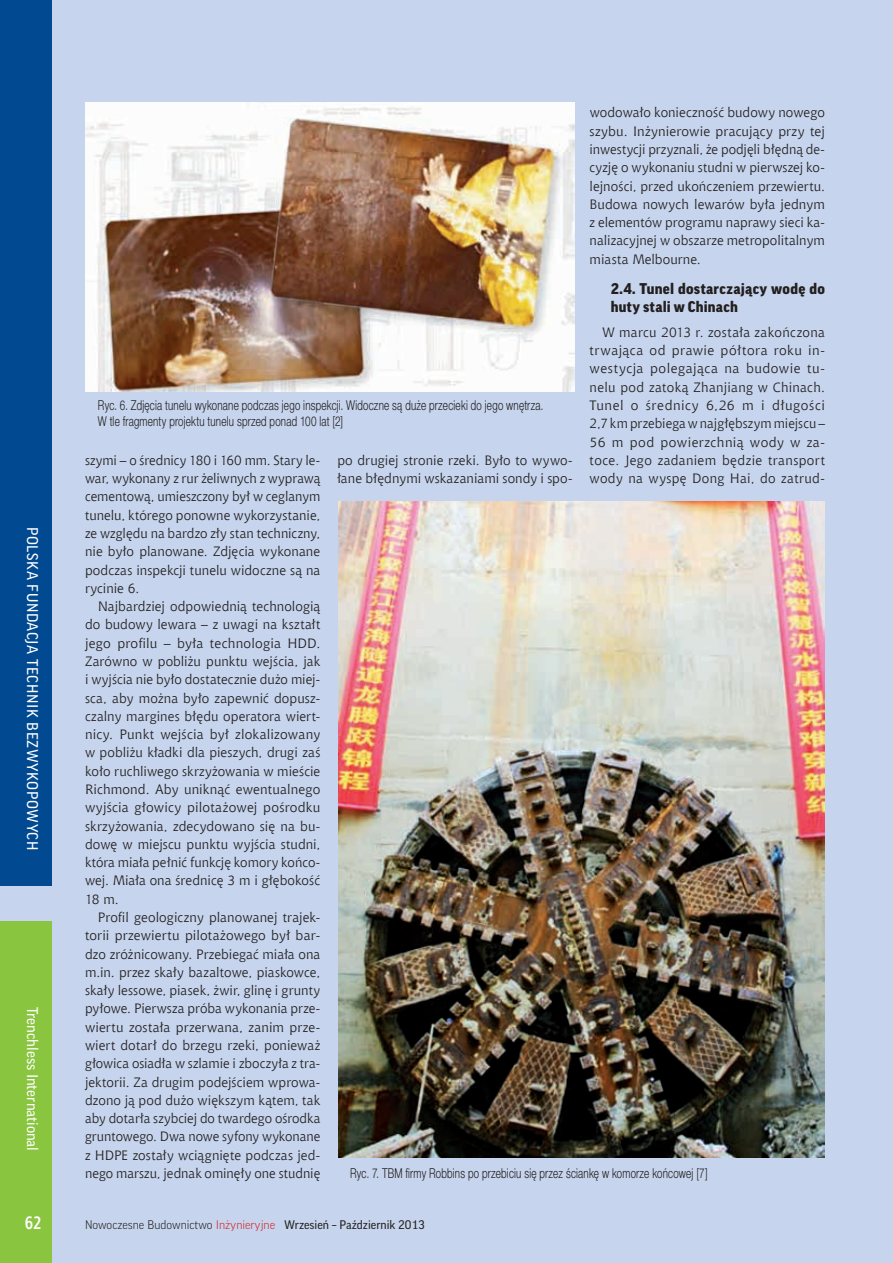
<style>
.page{position:relative;width:893px;height:1263px;background:#c6d5ed}
.page>*{position:absolute;margin:0;border:0;box-sizing:border-box;transform-origin:0 0}
.t1{font:700 18px "Aerton Cnd EFN";color:#fff}
.t2{font:900 15px/18px "Good Pro";letter-spacing:.02em;color:#231f20}
.t3{font:15px "Good Pro";letter-spacing:.04em;color:#fff}
.t4{font:15px "Good Pro";color:#fff}
.t5{font:13.5px/18.3px "Chianti EU";letter-spacing:.005em;color:#231f20;text-align:justify}
.t6{font:13.5px/16.2px "Switzer Cnd EFN Light";letter-spacing:.015em;color:#231f20;scale:.9 1}
.t7{font:12px "Good Pro";color:#231f20}
.s1{font-weight:300}
.s2{font-weight:300;color:#d1232a}
</style>
<div class="page">
<div style="left:0;top:0;width:51px;height:885px;background:#014990"></div>
<div style="left:0;top:922px;width:51px;height:341px;background:#89c53f"></div>
<img style="left:85px;top:102px;width:489px;height:290px">
<img style="left:338px;top:501px;width:487px;height:657px">
<p class="t3" style="left:41px;top:527px;width:323px;rotate:90deg">Polska Fundacja Tech Nik Bezwykopowych</p>
<p class="t4" style="left:41px;top:1007px;width:146px;rotate:90deg">Trenchless International</p>
<h1 class="t1" style="left:25px;top:1212px;width:18px">62</h1>
<p class="t5" style="left:590px;top:103px;width:237px">wodowało konieczność budowy nowego szybu. Inżynierowie pracujący przy tej inwestycji przyznali, że podjęli błędną de&shy;cyzję o wykonaniu studni w pierwszej ko&shy;lejności, przed ukończeniem przewiertu.<br>Budowa nowych lewarów była jednym z elementów programu naprawy sieci ka&shy;nalizacyjnej w obszarze metropolitalnym miasta Melbourne.</p>
<p class="t2" style="left:611px;top:280px;width:216px">2.4. Tunel dostarczający wodę do huty stali w Chinach</p>
<p class="t5" style="left:590px;top:323px;width:237px;text-indent:13px">W marcu 2013 r. została zakończona trwająca od prawie półtora roku in&shy;westycja polegająca na budowie tu&shy;nelu pod zatoką Zhanjiang w Chinach.<br>Tunel o średnicy 6,26 m i długości 2,7 km przebiega w najgłębszym miejscu – 56 m pod powierzchnią wody w za&shy;toce. Jego zadaniem będzie transport wody na wyspę Dong Hai, do zatrud-</p>
<p class="t6" style="left:98px;top:397px;width:496px">Ryc. 6. Zdjęcia tunelu wykonane podczas jego inspekcji. Widoczne są duże przecieki do jego wnętrza.<br>W tle fragmenty projektu tunelu sprzed ponad 100 lat [2]</p>
<p class="t5" style="left:85px;top:451px;width:237px">szymi – o średnicy 180 i 160 mm. Stary le&shy;war, wykonany z rur żeliwnych z wyprawą cementową, umieszczony był w ceglanym tunelu, którego ponowne wykorzystanie, ze względu na bardzo zły stan techniczny, nie było planowane. Zdjęcia wykonane podczas inspekcji tunelu widoczne są na rycinie 6.</p>
<p class="t5" style="left:85px;top:597px;width:237px;text-indent:13px">Najbardziej odpowiednią technologią do budowy lewara – z uwagi na kształt jego profilu – była technologia HDD.<br>Zarówno w pobliżu punktu wejścia, jak i wyjścia nie było dostatecznie dużo miej&shy;sca, aby można było zapewnić dopusz&shy;czalny margines błędu operatora wiert&shy;nicy. Punkt wejścia był zlokalizowany w pobliżu kładki dla pieszych, drugi zaś koło ruchliwego skrzyżowania w mieście Richmond. Aby uniknąć ewentualnego wyjścia głowicy pilotażowej pośrodku skrzyżowania, zdecydowano się na bu&shy;dowę w miejscu punktu wyjścia studni, która miała pełnić funkcję komory końco&shy;wej. Miała ona średnicę 3 m i głębokość 18 m.</p>
<p class="t5" style="left:85px;top:908px;width:237px;text-indent:13px">Profil geologiczny planowanej trajek&shy;torii przewiertu pilotażowego był bar&shy;dzo zróżnicowany. Przebiegać miała ona m.in. przez skały bazaltowe, piaskowce, skały lessowe, piasek, żwir, glinę i grunty pyłowe. Pierwsza próba wykonania prze&shy;wiertu została przerwana, zanim prze&shy;wiert dotarł do brzegu rzeki, ponieważ głowica osiadła w szlamie i zboczyła z tra&shy;jektorii. Za drugim podejściem wprowa&shy;dzono ją pod dużo większym kątem, tak aby dotarła szybciej do twardego ośrodka gruntowego. Dwa nowe syfony wykonane z HDPE zostały wciągnięte podczas jed&shy;nego marszu, jednak ominęły one studnię</p>
<p class="t5" style="left:337px;top:451px;width:237px">po drugiej stronie rzeki. Było to wywo&shy;łane błędnymi wskazaniami sondy i spo-</p>
<p class="t6" style="left:350px;top:1165px;width:399px">Ryc. 7. TBM firmy Robbins po przebiciu się przez ściankę w komorze końcowej [7]</p>
<p class="t7" style="left:85px;top:1218px;width:341px"><span class="s1">Nowoczesne Budownictwo</span> <span class="s2">Inżynieryjne</span> Wrzesień – Październik 2013</p>
<p class="t7" style="left:281px;top:1218px;width:142px">Wrzesień – Październik 2013</p>
</div>
